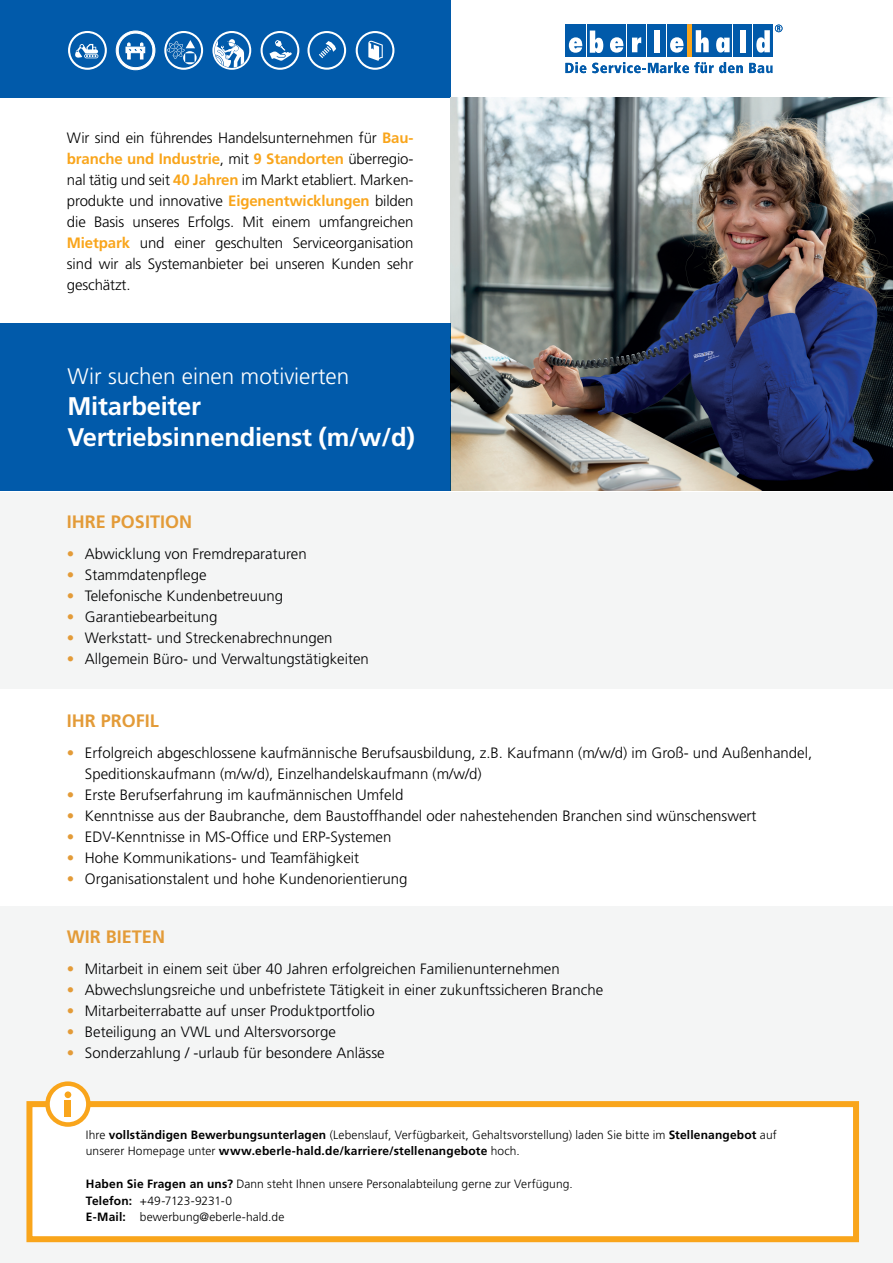
<style>
.page{position:relative;width:893px;height:1263px;background:#fff}
.page>*{position:absolute;margin:0;border:0;box-sizing:border-box;transform-origin:0 0}
.t1{font:700 25.5px/30.6px "Frutiger LT Std";letter-spacing:-.01em;color:#fff}
.t2{font:300 22.5px "Frutiger LT Std";color:#fff}
.t3{font:700 18px "Frutiger LT Std";color:#e39b38}
.t4{font:300 15px/21px "Frutiger LT Std";color:#000001}
.t5{font:300 12px/16.5px "Frutiger LT Std";letter-spacing:.005em;color:#000001}
.s1{font-weight:700;color:#f9a51b}
.s2{color:#e39b38}
.s3{font-weight:700}
</style>
<div class="page">
<div style="left:0;top:0;width:451px;height:98px;background:#015aaa"></div>
<svg style="left:587px;top:25px;width:19px;height:32px"></svg>
<svg style="left:590px;top:31px;width:13px;height:22px"></svg>
<div style="left:647px;top:25px;width:19px;height:32px;background:#015aaa"></div>
<div style="left:654px;top:30px;width:5px;height:22px;background:#fff"></div>
<div style="left:627px;top:25px;width:19px;height:32px;background:#015aaa"></div>
<svg style="left:632px;top:37px;width:9px;height:15px"></svg>
<div style="left:686px;top:25px;width:6px;height:32px;background:#f9a51b"></div>
<div style="left:734px;top:25px;width:18px;height:32px;background:#015aaa"></div>
<div style="left:740px;top:30px;width:6px;height:22px;background:#fff"></div>
<div style="left:692px;top:25px;width:20px;height:32px;background:#015aaa"></div>
<svg style="left:696px;top:30px;width:13px;height:22px"></svg>
<div style="left:713px;top:25px;width:19px;height:32px;background:#015aaa"></div>
<div style="left:753px;top:25px;width:20px;height:32px;background:#015aaa"></div>
<svg style="left:716px;top:37px;width:14px;height:16px"></svg>
<div style="left:565px;top:25px;width:21px;height:32px;background:#015aaa"></div>
<svg style="left:569px;top:37px;width:13px;height:16px"></svg>
<div style="left:607px;top:25px;width:19px;height:32px;background:#015aaa"></div>
<svg style="left:610px;top:37px;width:13px;height:16px"></svg>
<div style="left:667px;top:25px;width:19px;height:32px;background:#015aaa"></div>
<svg style="left:670px;top:37px;width:13px;height:16px"></svg>
<svg style="left:565px;top:62px;width:21px;height:11px"></svg>
<svg style="left:592px;top:62px;width:181px;height:11px"></svg>
<svg style="left:756px;top:25px;width:26px;height:28px"></svg>
<svg style="left:116px;top:31px;width:39px;height:39px"></svg>
<svg style="left:68px;top:31px;width:39px;height:39px"></svg>
<svg style="left:164px;top:31px;width:39px;height:39px"></svg>
<svg style="left:212px;top:31px;width:39px;height:39px"></svg>
<svg style="left:261px;top:31px;width:38px;height:39px"></svg>
<svg style="left:307px;top:31px;width:39px;height:39px"></svg>
<svg style="left:356px;top:31px;width:38px;height:39px"></svg>
<img style="left:451px;top:98px;width:442px;height:392px">
<div style="left:0;top:492px;width:893px;height:196px;background:#f4f5f5"></div>
<div style="left:0;top:907px;width:893px;height:356px;background:#f4f5f5"></div>
<div style="left:0;top:322px;width:450px;height:168px;background:#015aaa"></div>
<div style="left:26px;top:1101px;width:833px;height:141px;background:#fff;border:6px solid #f9a51b"></div>
<svg style="left:45px;top:1081px;width:46px;height:46px"></svg>
<div style="left:50px;top:1086px;width:36px;height:36px;background:#fff;border-radius:50%"></div>
<div style="left:65px;top:1100px;width:6px;height:16px;background:#f9a51b"></div>
<div style="left:65px;top:1091px;width:6px;height:7px;background:#f9a51b;border-radius:50%"></div>
<p class="t4" style="left:67px;top:128px;width:348px;text-align:justify">Wir sind ein führendes Handelsunternehmen für <span class="s1">Bau&shy;branche und Industrie</span>, mit <span class="s1">9 Standorten</span> überregio&shy;nal tätig und seit <span class="s1">40 Jahren</span> im Markt etabliert. Marken&shy;produkte und innovative <span class="s1">Eigenentwicklungen</span> bilden die Basis unseres Erfolgs. Mit einem umfangreichen <span class="s1">Mietpark</span> und einer geschulten Serviceorganisation sind wir als Systemanbieter bei unseren Kunden sehr geschätzt.</p>
<h2 class="t2" style="left:68px;top:364px;width:283px">Wir suchen einen motivierten</h2>
<h1 class="t1" style="left:68px;top:391px;width:349px">Mitarbeiter<br>Vertriebsinnendienst (m/w/d)</h1>
<p class="t3" style="left:67px;top:512px;width:127px">IHRE POSITION</p>
<p class="t4" style="left:67px;top:544px;width:241px"><span class="s2">•</span> Abwicklung von Fremdreparaturen</p>
<p class="t4" style="left:67px;top:565px;width:141px"><span class="s2">•</span> Stammdatenpflege</p>
<p class="t4" style="left:67px;top:586px;width:218px"><span class="s2">•</span> Telefonische Kundenbetreuung</p>
<p class="t4" style="left:67px;top:607px;width:152px"><span class="s2">•</span> Garantiebearbeitung</p>
<p class="t4" style="left:67px;top:628px;width:267px"><span class="s2">•</span> Werkstatt- und Streckenabrechnungen</p>
<p class="t4" style="left:67px;top:649px;width:303px"><span class="s2">•</span> Allgemein Büro- und Verwaltungstätigkeiten</p>
<p class="t3" style="left:67px;top:710px;width:94px">IHR PROFIL</p>
<p class="t4" style="left:85px;top:742px;width:729px;text-indent:-18px"><span class="s2">•</span> Erfolgreich abgeschlossene kaufmännische Berufsausbildung, z.B. Kaufmann (m/w/d) im Groß- und Außenhandel,<br>Speditionskaufmann (m/w/d), Einzelhandelskaufmann (m/w/d)</p>
<p class="t4" style="left:67px;top:784px;width:338px"><span class="s2">•</span> Erste Berufserfahrung im kaufmännischen Umfeld</p>
<p class="t4" style="left:67px;top:805px;width:691px"><span class="s2">•</span> Kenntnisse aus der Baubranche, dem Baustoffhandel oder nahestehenden Branchen sind wünschenswert</p>
<p class="t4" style="left:67px;top:826px;width:326px"><span class="s2">•</span> EDV-Kenntnisse in MS-Office und ERP-Systemen</p>
<p class="t4" style="left:67px;top:847px;width:294px"><span class="s2">•</span> Hohe Kommunikations- und Teamfähigkeit</p>
<p class="t4" style="left:67px;top:868px;width:342px"><span class="s2">•</span> Organisationstalent und hohe Kundenorientierung</p>
<p class="t3" style="left:67px;top:926px;width:100px">WIR BIETEN</p>
<p class="t4" style="left:67px;top:958px;width:494px"><span class="s2">•</span> Mitarbeit in einem seit über 40 Jahren erfolgreichen Familienunternehmen</p>
<p class="t4" style="left:67px;top:979px;width:538px"><span class="s2">•</span> Abwechslungsreiche und unbefristete Tätigkeit in einer zukunftssicheren Branche</p>
<p class="t4" style="left:67px;top:1000px;width:309px"><span class="s2">•</span> Mitarbeiterrabatte auf unser Produktportfolio</p>
<p class="t4" style="left:67px;top:1021px;width:270px"><span class="s2">•</span> Beteiligung an VWL und Altersvorsorge</p>
<p class="t4" style="left:67px;top:1042px;width:319px"><span class="s2">•</span> Sonderzahlung / -urlaub für besondere Anlässe</p>
<p class="t5" style="left:86px;top:1126px;width:692px">Ihre <span class="s3">vollständigen Bewerbungsunterlagen</span> (Lebenslauf, Verfügbarkeit, Gehaltsvorstellung) laden Sie bitte im <span class="s3">Stellenangebot</span> auf unserer Homepage unter <span class="s3">www.eberle-hald.de/karriere/stellenangebote</span> hoch.</p>
<p class="t5" style="left:86px;top:1176px;width:488px"><span class="s3">Haben Sie Fragen an uns?</span> Dann steht Ihnen unsere Personalabteilung gerne zur Verfügung.<br><span class="s3">Telefon:</span> +49-7123-9231-0<br><span class="s3">E-Mail:</span> bewerbung@eberle-hald.de</p>
</div>
